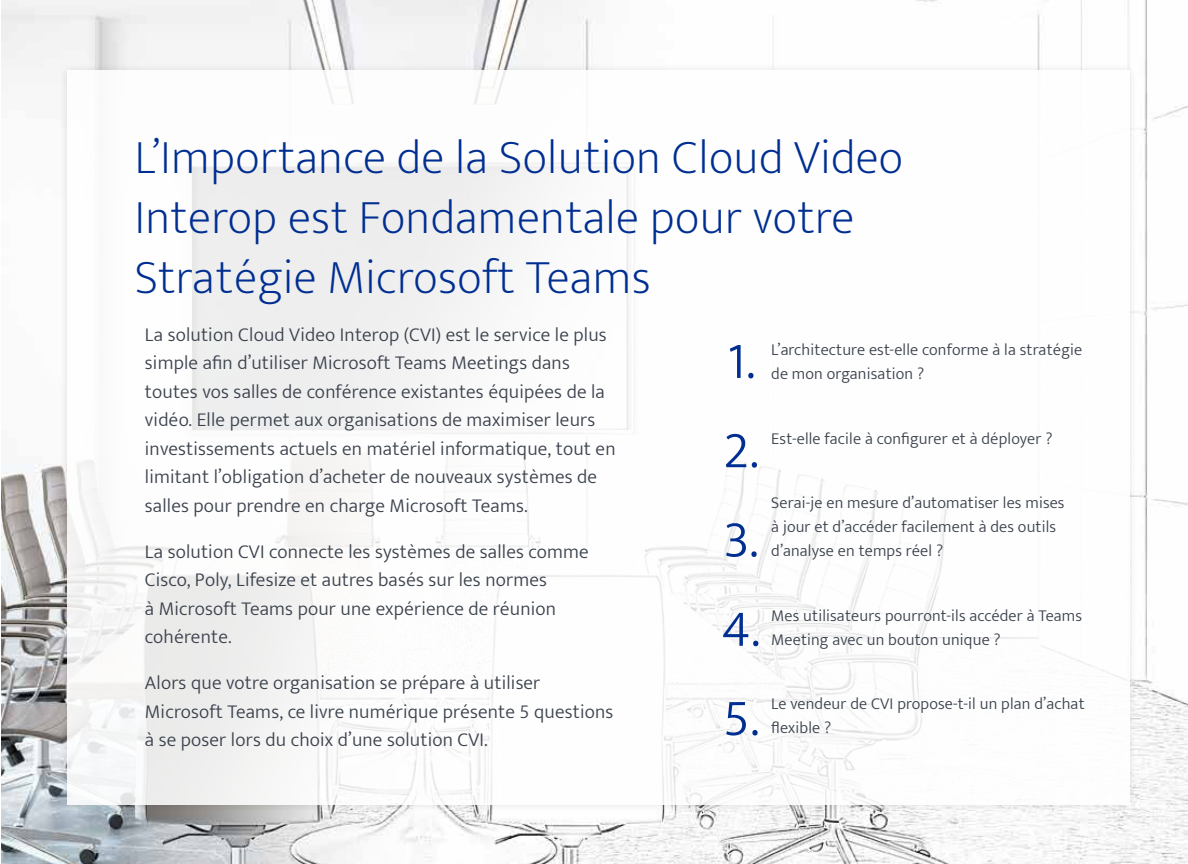
<style>
.page{position:relative;width:1188px;height:864px;background:#fff}
.page>*{position:absolute;margin:0;border:0;box-sizing:border-box;transform-origin:0 0}
.t1{font:300 52.2px/89.2px "Mukta";color:#002e91;text-align:justify}
.t2{font:200 48px/60px "Mukta";letter-spacing:.01em;color:#002e91}
.t3{font:300 19.5px/28.5px "Mukta";letter-spacing:.01em;color:#3b424d}
.t4{font:300 16.5px/24px "Mukta";letter-spacing:.01em;color:#3b424d}
</style>
<div class="page">
<img style="left:2px;top:0;width:1186px;height:864px">
<div style="left:58px;top:62px;width:1080px;height:751px;background:#000;opacity:.12"></div>
<div style="left:67px;top:70px;width:1062px;height:735px;background:#fff"></div>
<h2 class="t2" style="left:135px;top:128px;width:770px">L’Importance de la Solution Cloud Video<br>Interop est Fondamentale pour votre<br>Stratégie Microsoft Teams</h2>
<p class="t3" style="left:145px;top:320px;width:472px">La solution Cloud Video Interop (CVI) est le service le plus simple afin d’utiliser Microsoft Teams Meetings dans toutes vos salles de conférence existantes équipées de la vidéo. Elle permet aux organisations de maximiser leurs investissements actuels en matériel informatique, tout en limitant l’obligation d’acheter de nouveaux systèmes de salles pour prendre en charge Microsoft Teams.</p>
<p class="t3" style="left:145px;top:537px;width:445px">La solution CVI connecte les systèmes de salles comme Cisco, Poly, Lifesize et autres basés sur les normes<br>à Microsoft Teams pour une expérience de réunion cohérente.</p>
<p class="t3" style="left:145px;top:668px;width:470px">Alors que votre organisation se prépare à utiliser<br>Microsoft Teams, ce livre numérique présente 5 questions à se poser lors du choix d’une solution CVI.</p>
<p class="t4" style="left:771px;top:338px;width:313px">L’architecture est-elle conforme à la stratégie de mon organisation ?</p>
<h1 class="t1" style="left:722px;top:315px;width:39px">1.<br>2.<br>3.<br>4.<br>5.</h1>
<p class="t4" style="left:771px;top:426px;width:283px">Est-elle facile à configurer et à déployer ?</p>
<p class="t4" style="left:771px;top:491px;width:295px">Serai-je en mesure d’automatiser les mises à jour et d’accéder facilement à des outils d’analyse en temps réel ?</p>
<p class="t4" style="left:771px;top:603px;width:312px">Mes utilisateurs pourront-ils accéder à Teams<br>Meeting avec un bouton unique ?</p>
<p class="t4" style="left:771px;top:692px;width:315px">Le vendeur de CVI propose-t-il un plan d’achat flexible ?</p>
</div>
